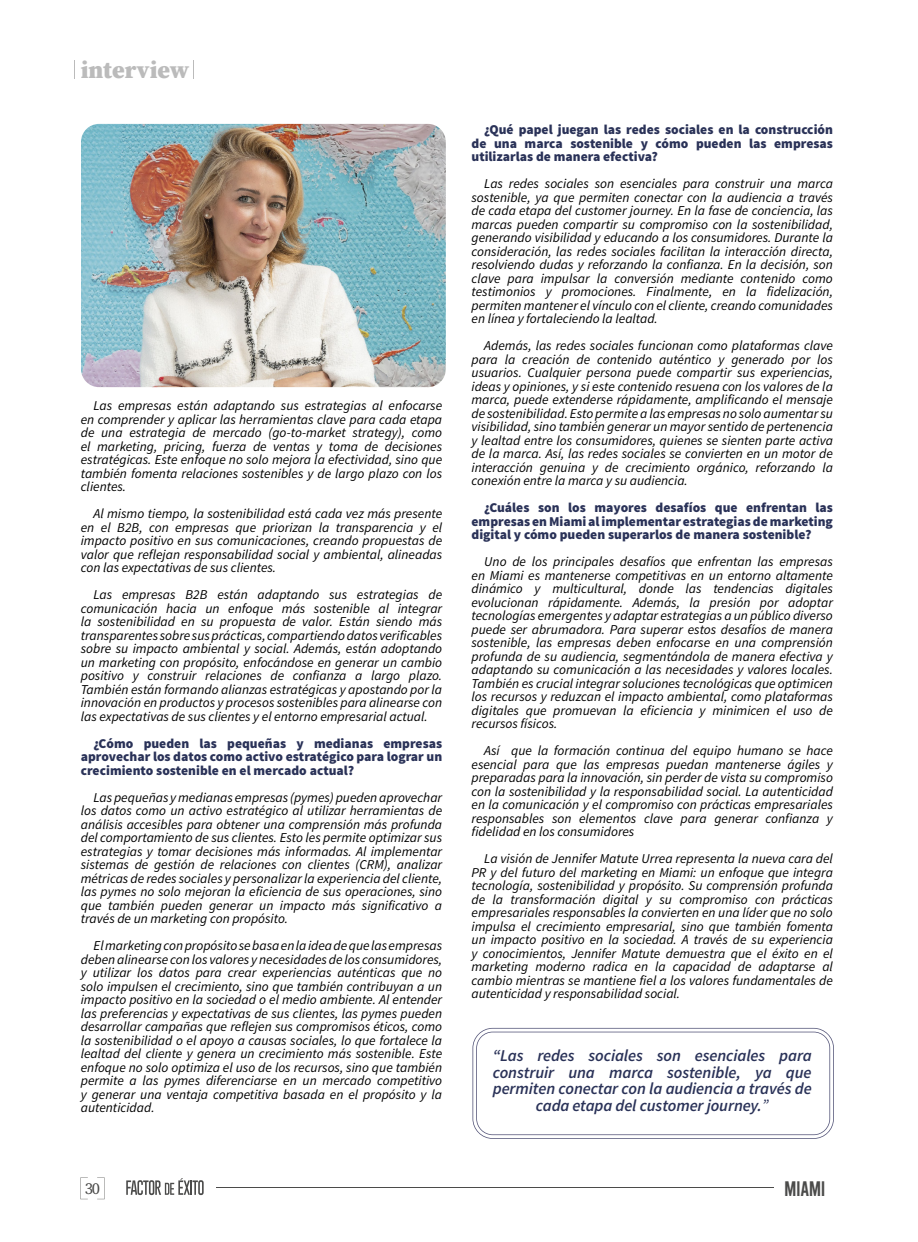
<style>
.page{position:relative;width:918px;height:1242px;background:#fff}
.page>*{position:absolute;margin:0;border:0;box-sizing:border-box;transform-origin:0 0}
.t1{font:900 24px "Source Serif Pro";color:#bbb}
.t2{font:21px "Bebas";letter-spacing:-.025em;color:#4b4b4a}
.t3{font:italic 600 16.5px/16.5px "Source Sans Pro";letter-spacing:-.005em;color:#2a3258;text-align:center}
.t4{font:16.5px "Source Serif Pro";color:#4b4b4a}
.t5{font:italic 13.5px/13.5px "Source Sans Pro";color:#000;text-align:justify}
.t6{font:900 13.5px/13.5px "Source Sans Pro";color:#2a3258;text-align:justify}
.s1{font-weight:400}
</style>
<div class="page">
<img style="left:81px;top:124px;width:365px;height:263px">
<svg style="left:472px;top:1028px;width:362px;height:111px"></svg>
<svg style="left:80px;top:1178px;width:8px;height:21px"></svg>
<svg style="left:97px;top:1178px;width:8px;height:21px"></svg>
<hr style="left:216px;top:1188px;width:557px;height:1px;background:#4b4b4a">
<svg style="left:126px;top:1178px;width:78px;height:17px"></svg>
<svg style="left:74px;top:61px;width:1px;height:18px"></svg>
<svg style="left:193px;top:61px;width:1px;height:18px"></svg>
<h1 class="t1" style="left:81px;top:53px;width:110px">interview</h1>
<p class="t5" style="left:81px;top:399px;width:363px;text-indent:13px">Las empresas están adaptando sus estrategias al enfocarse en comprender y aplicar las herramientas clave para cada etapa de una estrategia de mercado (go-to-market strategy), como el marketing, pricing, fuerza de ventas y toma de decisiones estratégicas. Este enfoque no solo mejora la efectividad, sino que también fomenta relaciones sostenibles y de largo plazo con los clientes.</p>
<p class="t5" style="left:81px;top:507px;width:363px;text-indent:13px">Al mismo tiempo, la sostenibilidad está cada vez más presente en el B2B, con empresas que priorizan la transparencia y el impacto positivo en sus comunicaciones, creando propuestas de valor que reflejan responsabilidad social y ambiental, alineadas con las expectativas de sus clientes.</p>
<p class="t5" style="left:81px;top:588px;width:363px;text-indent:13px">Las empresas B2B están adaptando sus estrategias de comunicación hacia un enfoque más sostenible al integrar la sostenibilidad en su propuesta de valor. Están siendo más transparentes sobre sus prácticas, compartiendo datos verificables sobre su impacto ambiental y social. Además, están adoptando un marketing con propósito, enfocándose en generar un cambio positivo y construir relaciones de confianza a largo plazo.<br>También están formando alianzas estratégicas y apostando por la innovación en productos y procesos sostenibles para alinearse con las expectativas de sus clientes y el entorno empresarial actual.</p>
<p class="t6" style="left:81px;top:737px;width:363px;text-indent:13px">¿Cómo pueden las pequeñas y medianas empresas aprovechar los datos como activo estratégico para lograr un crecimiento sostenible en el mercado actual?</p>
<p class="t5" style="left:81px;top:790px;width:363px;text-indent:13px">Las pequeñas y medianas empresas (pymes) pueden aprovechar los datos como un activo estratégico al utilizar herramientas de análisis accesibles para obtener una comprensión más profunda del comportamiento de sus clientes. Esto les permite optimizar sus estrategias y tomar decisiones más informadas. Al implementar sistemas de gestión de relaciones con clientes (CRM), analizar métricas de redes sociales y personalizar la experiencia del cliente, las pymes no solo mejoran la eficiencia de sus operaciones, sino que también pueden generar un impacto más significativo a través de un marketing con propósito.</p>
<p class="t5" style="left:81px;top:939px;width:363px;text-indent:13px">El marketing con propósito se basa en la idea de que las empresas deben alinearse con los valores y necesidades de los consumidores, y utilizar los datos para crear experiencias auténticas que no solo impulsen el crecimiento, sino que también contribuyan a un impacto positivo en la sociedad o el medio ambiente. Al entender las preferencias y expectativas de sus clientes, las pymes pueden desarrollar campañas que reflejen sus compromisos éticos, como la sostenibilidad o el apoyo a causas sociales, lo que fortalece la lealtad del cliente y genera un crecimiento más sostenible. Este enfoque no solo optimiza el uso de los recursos, sino que también permite a las pymes diferenciarse en un mercado competitivo y generar una ventaja competitiva basada en el propósito y la autenticidad.</p>
<p class="t6" style="left:472px;top:124px;width:363px;text-indent:13px">¿Qué papel juegan las redes sociales en la construcción de una marca sostenible y cómo pueden las empresas utilizarlas de manera efectiva?</p>
<p class="t5" style="left:472px;top:177px;width:363px;text-indent:13px">Las redes sociales son esenciales para construir una marca sostenible, ya que permiten conectar con la audiencia a través de cada etapa del customer journey. En la fase de conciencia, las marcas pueden compartir su compromiso con la sostenibilidad, generando visibilidad y educando a los consumidores. Durante la consideración, las redes sociales facilitan la interacción directa, resolviendo dudas y reforzando la confianza. En la decisión, son clave para impulsar la conversión mediante contenido como testimonios y promociones. Finalmente, en la fidelización, permiten mantener el vínculo con el cliente, creando comunidades en línea y fortaleciendo la lealtad.</p>
<p class="t5" style="left:472px;top:339px;width:363px;text-indent:13px">Además, las redes sociales funcionan como plataformas clave para la creación de contenido auténtico y generado por los usuarios. Cualquier persona puede compartir sus experiencias, ideas y opiniones, y si este contenido resuena con los valores de la marca, puede extenderse rápidamente, amplificando el mensaje de sostenibilidad. Esto permite a las empresas no solo aumentar su visibilidad, sino también generar un mayor sentido de pertenencia y lealtad entre los consumidores, quienes se sienten parte activa de la marca. Así, las redes sociales se convierten en un motor de interacción genuina y de crecimiento orgánico, reforzando la conexión entre la marca y su audiencia.</p>
<p class="t6" style="left:472px;top:502px;width:363px;text-indent:13px">¿Cuáles son los mayores desafíos que enfrentan las empresas en Miami al implementar estrategias de marketing digital y cómo pueden superarlos de manera sostenible?</p>
<p class="t5" style="left:472px;top:555px;width:363px;text-indent:13px">Uno de los principales desafíos que enfrentan las empresas en Miami es mantenerse competitivas en un entorno altamente dinámico y multicultural, donde las tendencias digitales evolucionan rápidamente. Además, la presión por adoptar tecnologías emergentes y adaptar estrategias a un público diverso puede ser abrumadora. Para superar estos desafíos de manera sostenible, las empresas deben enfocarse en una comprensión profunda de su audiencia, segmentándola de manera efectiva y adaptando su comunicación a las necesidades y valores locales.<br>También es crucial integrar soluciones tecnológicas que optimicen los recursos y reduzcan el impacto ambiental, como plataformas digitales que promuevan la eficiencia y minimicen el uso de recursos físicos.</p>
<p class="t5" style="left:472px;top:744px;width:363px;text-indent:13px">Así que la formación continua del equipo humano se hace esencial para que las empresas puedan mantenerse ágiles y preparadas para la innovación, sin perder de vista su compromiso con la sostenibilidad y la responsabilidad social. La autenticidad en la comunicación y el compromiso con prácticas empresariales responsables son elementos clave para generar confianza y fidelidad en los consumidores</p>
<p class="t5" style="left:472px;top:852px;width:363px;text-indent:13px">La visión de Jennifer Matute Urrea representa la nueva cara del PR y del futuro del marketing en Miami: un enfoque que integra tecnología, sostenibilidad y propósito. Su comprensión profunda de la transformación digital y su compromiso con prácticas empresariales responsables la convierten en una líder que no solo impulsa el crecimiento empresarial, sino que también fomenta un impacto positivo en la sociedad. A través de su experiencia y conocimientos, Jennifer Matute demuestra que el éxito en el marketing moderno radica en la capacidad de adaptarse al cambio mientras se mantiene fiel a los valores fundamentales de autenticidad y responsabilidad social.</p>
<p class="t3" style="left:493px;top:1048px;width:320px">“Las redes sociales son esenciales para construir una marca sostenible, ya que permiten conectar con la audiencia a través de cada etapa del customer journey.<span class="s1">”</span></p>
<p class="t4" style="left:85px;top:1178px;width:17px">30</p>
<h2 class="t2" style="left:784px;top:1178px;width:43px">MIAMI</h2>
</div>
